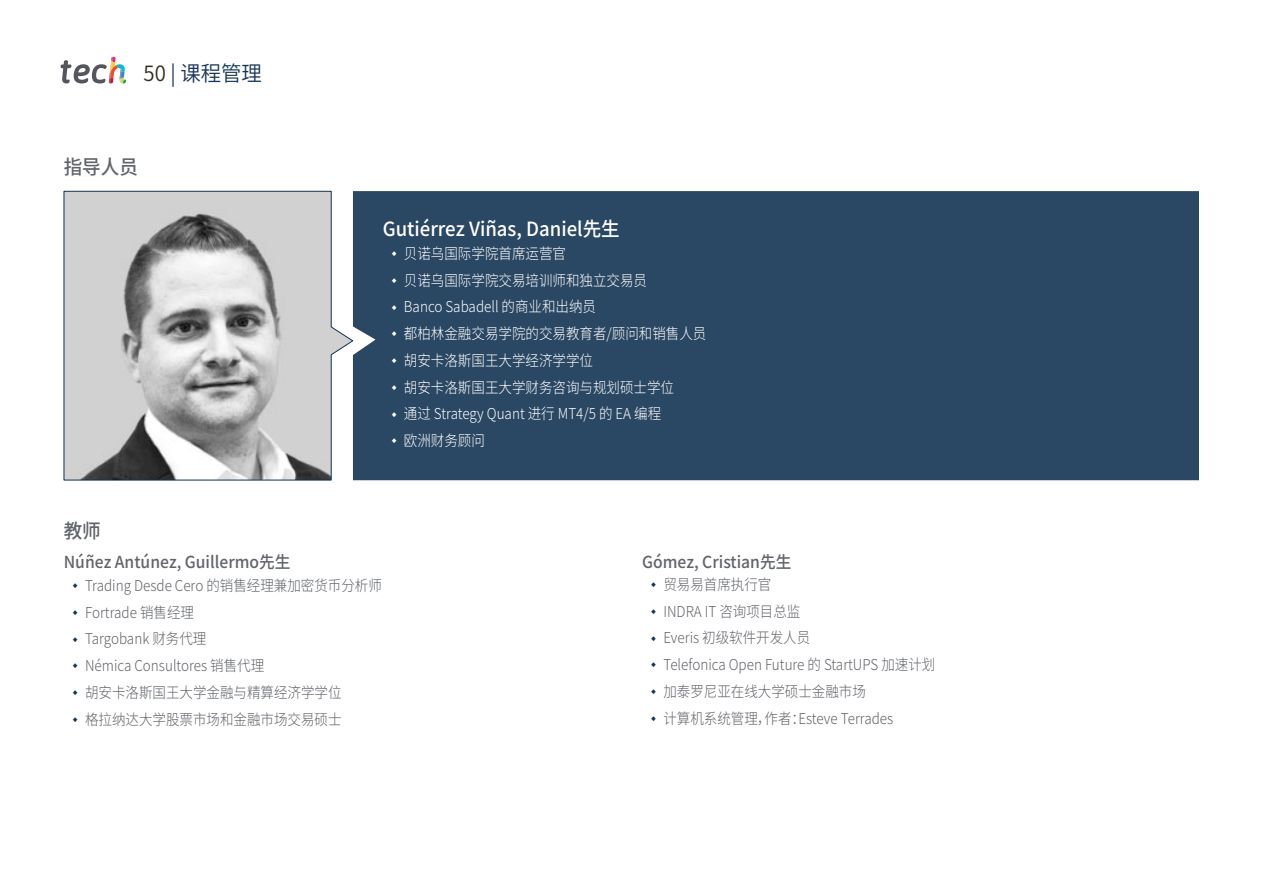
<style>
.page{position:relative;width:1263px;height:893px;background:#fff}
.page>*{position:absolute;margin:0;border:0;box-sizing:border-box;transform-origin:0 0}
.t1{font:21px "Source Han Sans CN";color:#17355b}
.t2{font:500 19.5px "Source Han Sans CN";color:#fff;scale:.95 1}
.t3{font:500 19.5px "Source Han Sans CN";color:#61646a;scale:.95 1}
.t4{font:500 16.5px "Source Han Sans CN";color:#61646a;scale:.95 1}
.t5{font:300 15px/26.7px "Source Han Sans CN";color:#61646a;scale:.9 1}
.t6{font:300 15px/26.7px "Source Han Sans CN";color:#fff;scale:.9 1}
.s1{color:#312e20}
</style>
<div class="page">
<svg style="left:61px;top:57px;width:65px;height:27px"></svg>
<div style="left:353px;top:191px;width:846px;height:289px;background:#2a4763"></div>
<svg style="left:64px;top:191px;width:289px;height:289px"></svg>
<svg style="left:392px;top:251px;width:5px;height:5px"></svg>
<svg style="left:392px;top:278px;width:5px;height:5px"></svg>
<svg style="left:392px;top:305px;width:5px;height:5px"></svg>
<svg style="left:392px;top:331px;width:5px;height:5px"></svg>
<svg style="left:392px;top:358px;width:5px;height:5px"></svg>
<svg style="left:392px;top:385px;width:5px;height:5px"></svg>
<svg style="left:392px;top:412px;width:5px;height:5px"></svg>
<svg style="left:392px;top:438px;width:5px;height:5px"></svg>
<h1 class="t1" style="left:144px;top:61px;width:120px"><span class="s1">50</span> | 课程管理</h1>
<h2 class="t3" style="left:64px;top:156px;width:80px">指导人员</h2>
<h2 class="t3" style="left:64px;top:520px;width:41px">教师</h2>
<h2 class="t2" style="left:383px;top:218px;width:251px">Gutiérrez Viñas, Daniel先生</h2>
<p class="t6" style="left:404px;top:240px;width:337px">贝诺乌国际学院首席运营官<br>贝诺乌国际学院交易培训师和独立交易员<br>Banco Sabadell 的商业和出纳员<br>都柏林金融交易学院的交易教育者/顾问和销售人员胡安卡洛斯国王大学经济学学位<br>胡安卡洛斯国王大学财务咨询与规划硕士学位<br>通过 Strategy Quant 进行 MT4/5 的 EA 编程<br>欧洲财务顾问</p>
<p class="t4" style="left:64px;top:553px;width:240px">Núñez Antúnez, Guillermo先生</p>
<p class="t5" style="left:85px;top:572px;width:331px">Trading Desde Cero 的销售经理兼加密货币分析师<br>Fortrade 销售经理<br>Targobank 财务代理<br>Némica Consultores 销售代理<br>胡安卡洛斯国王大学金融与精算经济学学位<br>格拉纳达大学股票市场和金融市场交易硕士</p>
<p class="t4" style="left:642px;top:552px;width:159px">Gómez, Cristian先生</p>
<p class="t5" style="left:663px;top:571px;width:304px">贸易易首席执行官<br>INDRA IT 咨询项目总监<br>Everis 初级软件开发人员<br>Telefonica Open Future 的 StartUPS 加速计划加泰罗尼亚在线大学硕士金融市场<br>计算机系统管理，作者：Esteve Terrades</p>
</div>
